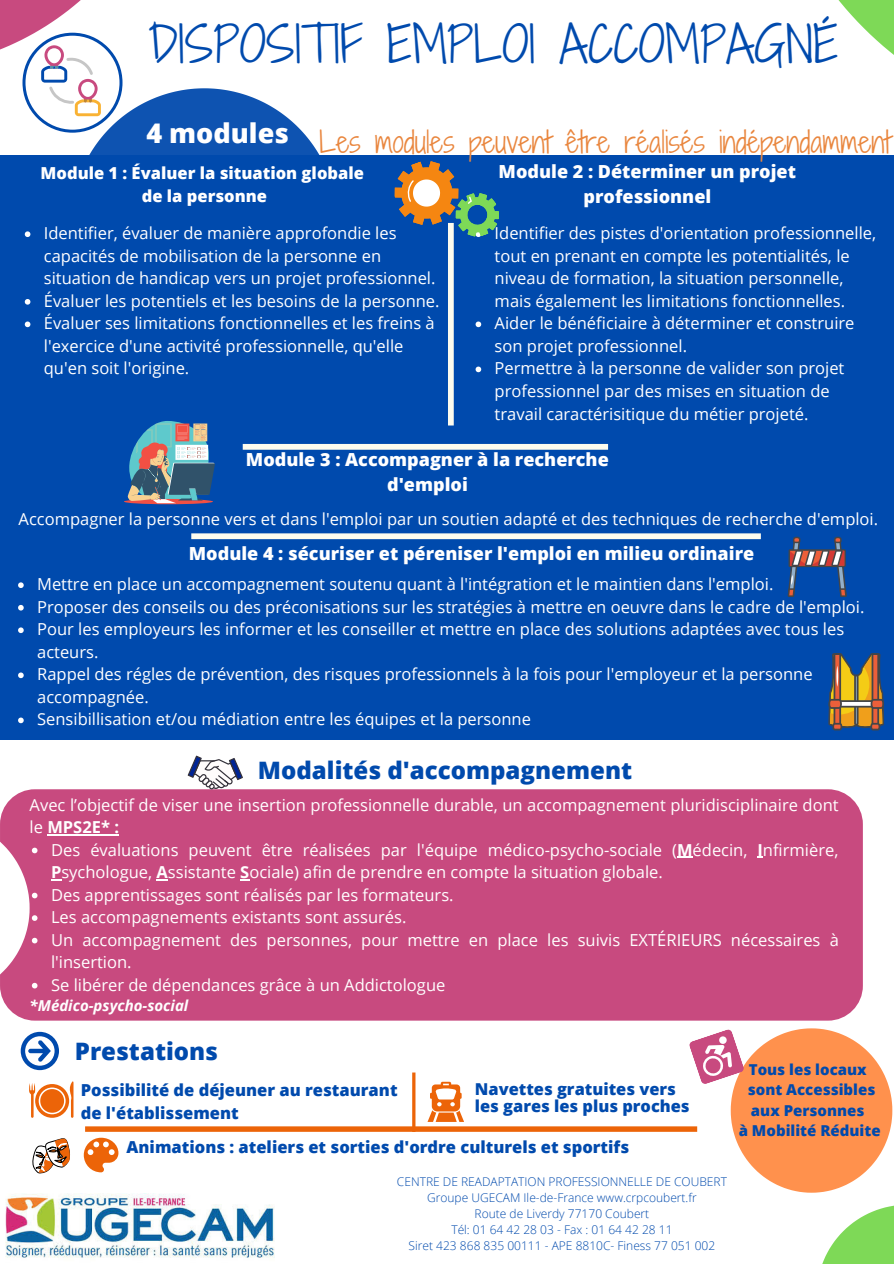
<style>
.page{position:relative;width:894px;height:1264px;background:#fff}
.page>*{position:absolute;margin:0;border:0;box-sizing:border-box;transform-origin:0 0}
.t1{font:48px "Shadows Into Light Two";color:#004aad}
.t2{font:28.5px "Shadows Into Light Two";color:#e9863e}
.t3{font:800 27px "Open Sans";color:#fff}
.t4{font:800 24px "Open Sans";color:#004aad}
.t5{font:800 18px/24.8px "Open Sans";color:#fff;text-align:center}
.t6{font:16.5px/22.5px "Open Sans";color:#fff}
.t7{font:800 16.5px/23px "Open Sans";color:#004aad}
.t8{font:800 16.5px/22.5px "Open Sans";color:#fff;text-align:center}
.t9{font:800 16.35px/16.8px "Open Sans";color:#004aad}
.t10{font:800 15px/20.2px "Open Sans";color:#004aad;text-align:center}
.t11{font:italic 700 15px "Open Sans";color:#fff}
.t12{font:300 12px/15.9px "Open Sans";color:#004aad;text-align:center}
.s1{font-weight:700}
</style>
<div class="page">
<svg style="left:838px;top:0;width:55px;height:54px"></svg>
<svg style="left:89px;top:88px;width:231px;height:67px;fill:#0e53b1"></svg>
<div style="left:0;top:155px;width:893px;height:584px;background:#004aad"></div>
<div style="left:0;top:789px;width:862px;height:231px;background:#c84a7f;border-radius:35px"></div>
<img style="left:5px;top:1193px;width:270px;height:65px">
<svg style="left:822px;top:1206px;width:71px;height:57px"></svg>
<svg style="left:29px;top:1081px;width:44px;height:36px"></svg>
<svg style="left:677px;top:856px;width:15px;height:1px"></svg>
<svg style="left:156px;top:879px;width:12px;height:1px"></svg>
<svg style="left:0;top:818px;width:37px;height:179px"></svg>
<hr style="left:47px;top:834px;width:72px;height:1px;background:#fff">
<svg style="left:188px;top:755px;width:55px;height:34px"></svg>
<svg style="left:25px;top:231px;width:5px;height:6px"></svg>
<svg style="left:25px;top:299px;width:5px;height:5px"></svg>
<svg style="left:25px;top:321px;width:5px;height:6px"></svg>
<svg style="left:21px;top:1031px;width:38px;height:39px"></svg>
<svg style="left:0;top:0;width:177px;height:133px"></svg>
<svg style="left:32px;top:1138px;width:38px;height:35px"></svg>
<svg style="left:84px;top:1028px;width:808px;height:164px"></svg>
<svg style="left:18px;top:582px;width:6px;height:6px"></svg>
<svg style="left:18px;top:605px;width:6px;height:5px"></svg>
<svg style="left:18px;top:627px;width:6px;height:6px"></svg>
<svg style="left:18px;top:672px;width:6px;height:6px"></svg>
<svg style="left:18px;top:717px;width:6px;height:6px"></svg>
<svg style="left:243px;top:444px;width:365px;height:6px;background:#f1f4eb"></svg>
<svg style="left:191px;top:533px;width:569px;height:6px;background:#edf0e9"></svg>
<svg style="left:124px;top:421px;width:91px;height:83px"></svg>
<svg style="left:394px;top:161px;width:105px;height:264px"></svg>
<svg style="left:787px;top:536px;width:59px;height:60px"></svg>
<svg style="left:828px;top:653px;width:55px;height:77px"></svg>
<h1 class="t1" style="left:148px;top:9px;width:691px">DISPOSITIF EMPLOI ACCOMPAGNÉ</h1>
<h3 class="t3" style="left:146px;top:114px;width:144px">4 modules</h3>
<h2 class="t2" style="left:319px;top:121px;width:573px">Les modules peuvent être réalisés indépendamment</h2>
<p class="t8" style="left:41px;top:162px;width:325px">Module 1 : Évaluer la situation globale de la personne</p>
<p class="t5" style="left:498px;top:159px;width:299px">Module 2 : Déterminer un projet professionnel</p>
<p class="t6" style="left:44px;top:222px;width:397px">Identifier, évaluer de manière approfondie les capacités de mobilisation de la personne en situation de handicap vers un projet professionnel.<br>Évaluer les potentiels et les besoins de la personne.<br>Évaluer ses limitations fonctionnelles et les freins à l'exercice d'une activité professionnelle, qu'elle qu'en soit l'origine.</p>
<p class="t6" style="left:494px;top:222px;width:383px">Identifier des pistes d'orientation professionnelle, tout en prenant en compte les potentialités, le niveau de formation, la situation personnelle, mais également les limitations fonctionnelles.<br>Aider le bénéficiaire à déterminer et construire son projet professionnel.<br>Permettre à la personne de valider son projet professionnel par des mises en situation de travail caractérisitique du métier projeté.</p>
<p class="t5" style="left:246px;top:446px;width:364px">Module 3 : Accompagner à la recherche d'emploi</p>
<p class="t6" style="left:19px;top:507px;width:860px">Accompagner la personne vers et dans l'emploi par un soutien adapté et des techniques de recherche d'emploi.</p>
<p class="t5" style="left:189px;top:540px;width:566px">Module 4 : sécuriser et péreniser l'emploi en milieu ordinaire</p>
<p class="t6" style="left:37px;top:572px;width:828px">Mettre en place un accompagnement soutenu quant à l'intégration et le maintien dans l'emploi.<br>Proposer des conseils ou des préconisations sur les stratégies à mettre en oeuvre dans le cadre de l'emploi.<br>Pour les employeurs les informer et les conseiller et mettre en place des solutions adaptées avec tous les acteurs.<br>Rappel des régles de prévention, des risques professionnels à la fois pour l'employeur et la personne accompagnée.<br>Sensibillisation et/ou médiation entre les équipes et la personne</p>
<h3 class="t4" style="left:258px;top:753px;width:375px">Modalités d'accompagnement</h3>
<p class="t6" style="left:30px;top:792px;width:810px">Avec l’objectif de viser une insertion professionnelle durable, un accompagnement pluridisciplinaire dont le <span class="s1">MPS2E* :</span></p>
<p class="t6" style="left:51px;top:837px;width:789px">Des évaluations peuvent être réalisées par l'équipe médico-psycho-sociale (<span class="s1">M</span>édecin, <span class="s1">I</span>nfirmière, <span class="s1">P</span>sychologue, <span class="s1">A</span>ssistante <span class="s1">S</span>ociale) afin de prendre en compte la situation globale.<br>Des apprentissages sont réalisés par les formateurs.<br>Les accompagnements existants sont assurés.<br>Un accompagnement des personnes, pour mettre en place les suivis EXTÉRIEURS nécessaires à l'insertion.<br>Se libérer de dépendances grâce à un Addictologue</p>
<p class="t11" style="left:30px;top:994px;width:160px">*Médico-psycho-social</p>
<h3 class="t4" style="left:75px;top:1034px;width:145px">Prestations</h3>
<p class="t9" style="left:474px;top:1080px;width:216px">Navettes gratuites vers les gares les plus proches</p>
<p class="t7" style="left:81px;top:1077px;width:318px">Possibilité de déjeuner au restaurant de l'établissement</p>
<p class="t7" style="left:126px;top:1134px;width:504px">Animations : ateliers et sorties d'ordre culturels et sportifs</p>
<p class="t12" style="left:397px;top:1173px;width:331px">CENTRE DE READAPTATION PROFESSIONNELLE DE COUBERT Groupe UGECAM Ile-de-France www.crpcoubert.fr<br>Route de Liverdy 77170 Coubert<br>Tél: 01 64 42 28 03 - Fax : 01 64 42 28 11<br>Siret 423 868 835 00111 - APE 8810C- Finess 77 051 002</p>
<p class="t10" style="left:738px;top:1059px;width:143px">Tous les locaux sont Accessibles aux Personnes<br>à Mobilité Réduite</p>
</div>
